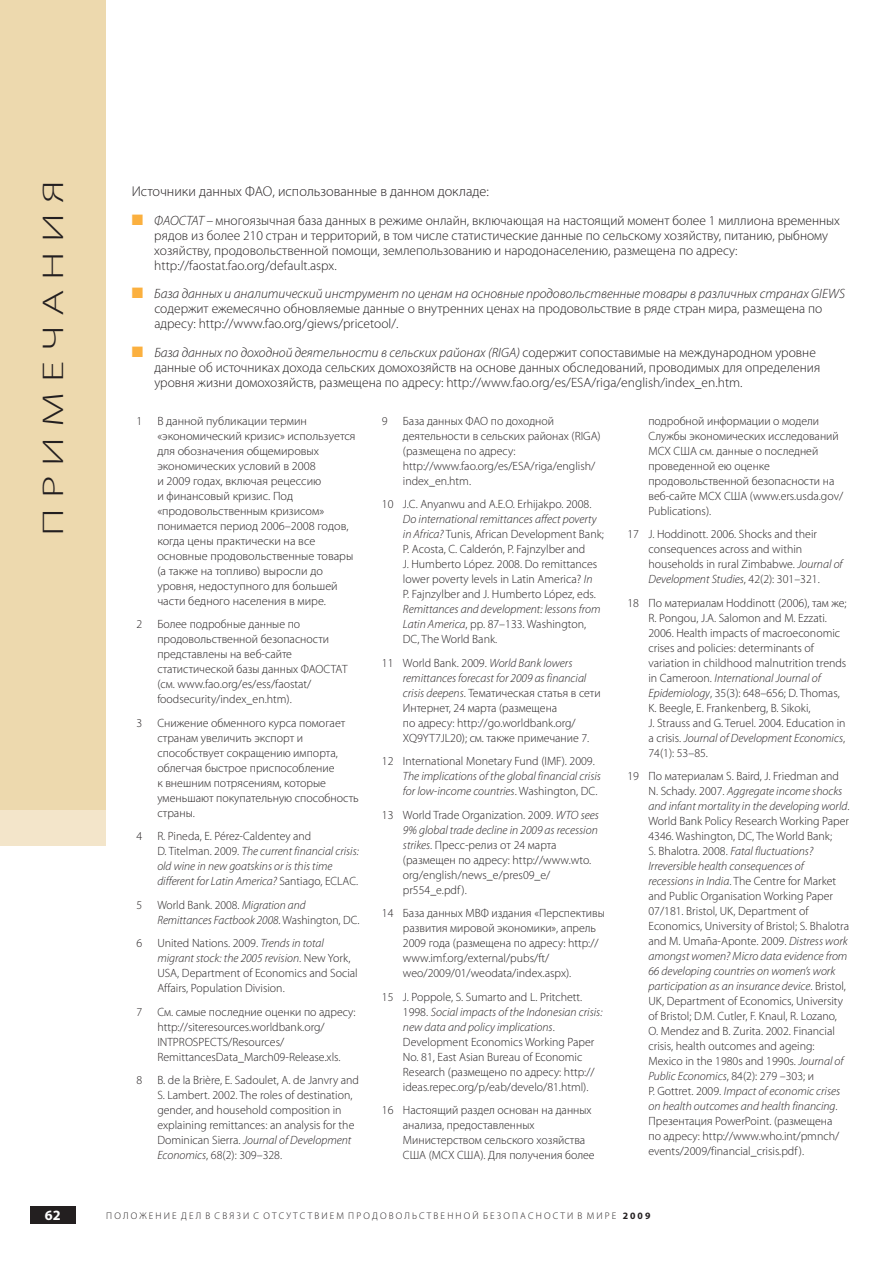
<style>
.page{position:relative;width:893px;height:1263px;background:#fff}
.page>*{position:absolute;margin:0;border:0;box-sizing:border-box;transform-origin:0 0}
.t1{font:300 30px "Myriad Pro";color:#231f20;scale:1.5 1}
.t2{font:300 14.25px "Myriad Pro";color:#231f20}
.t3{font:700 14.25px "Myriad Pro";color:#fff}
.t4{font:300 13.5px/15px "Myriad Pro";color:#231f20}
.t5{font:300 12px/15px "Myriad Pro";color:#231f20}
.t6{font:italic 300 12px/15px "Myriad Pro";color:#231f20}
.t7{font:300 9.75px "Myriad Pro";color:#231f20}
.s1{color:#fbb03f}
.s2{font-style:italic}
.s3{font-style:normal}
.s4{font-weight:700}
</style>
<div class="page">
<div style="left:0;top:0;width:105px;height:846px;background:#edd9ae"></div>
<div style="left:0;top:810px;width:105px;height:36px;background:#f3e5ca"></div>
<div style="left:30px;top:1206px;width:45px;height:18px;background:#231f20"></div>
<h1 class="t1" style="left:42px;top:536px;width:238px;rotate:-90deg">П Р И М Е Ч А Н И Я</h1>
<p class="t2" style="left:132px;top:185px;width:358px">Источники данных ФАО, использованные в данном докладе:</p>
<p class="t4" style="left:154px;top:214px;width:687px;text-indent:-22px"><span class="s1">■</span> <span class="s2">ФАОСТАТ –</span> многоязычная база данных в режиме онлайн, включающая на настоящий момент более 1 миллиона временных рядов из более 210 стран и территорий, в том числе статистические данные по сельскому хозяйству, питанию, рыбному хозяйству, продовольственной помощи, землепользованию и народонаселению, размещена по адресу: http://faostat.fao.org/default.aspx.</p>
<p class="t4" style="left:154px;top:287px;width:692px;text-indent:-22px"><span class="s1">■</span> <span class="s2">База данных и аналитический инструмент по ценам на основные продовольственные товары в различных странах GIEWS </span>содержит ежемесячно обновляемые данные о внутренних ценах на продовольствие в ряде стран мира, размещена по адресу: http://www.fao.org/giews/pricetool/.</p>
<p class="t4" style="left:154px;top:346px;width:667px;text-indent:-22px"><span class="s1">■</span> <span class="s2">База данных по доходной деятельности в сельских районах (RIGA)</span> содержит сопоставимые на международном уровне данные об источниках дохода сельских домохозяйств на основе данных обследований, проводимых для определения уровня жизни домохозяйств, размещена по адресу: http://www.fao.org/es/ESA/riga/english/index_en.htm.</p>
<p class="t5" style="left:136px;top:414px;width:7px">1</p>
<p class="t5" style="left:157px;top:414px;width:200px">В данной публикации термин «экономический кризис» используется для обозначения общемировых экономических условий в 2008<br>и 2009 годах, включая рецессию<br>и финансовый кризис. Под «продовольственным кризисом» понимается период 2006–2008 годов, когда цены практически на все основные продовольственные товары (а также на топливо) выросли до уровня, недоступного для большей части бедного населения в мире.</p>
<p class="t5" style="left:136px;top:618px;width:7px">2</p>
<p class="t5" style="left:157px;top:618px;width:192px">Более подробные данные по продовольственной безопасности представлены на веб-сайте статистической базы данных ФАОСТАТ (см. www.fao.org/es/ess/faostat/ foodsecurity/index_en.htm).</p>
<p class="t5" style="left:136px;top:716px;width:7px">3</p>
<p class="t5" style="left:157px;top:716px;width:203px">Снижение обменного курса помогает странам увеличить экспорт и способствует сокращению импорта, облегчая быстрое приспособление<br>к внешним потрясениям, которые уменьшают покупательную способность страны.</p>
<p class="t5" style="left:136px;top:830px;width:7px">4</p>
<p class="t6" style="left:157px;top:830px;width:203px"><span class="s3">R. Pineda, E. Pérez-Caldentey and<br>D. Titelman. 2009.</span> The current financial crisis: old wine in new goatskins or is this time different for Latin America? <span class="s3">Santiago, ECLAC.</span></p>
<p class="t5" style="left:136px;top:898px;width:7px">5</p>
<p class="t6" style="left:157px;top:898px;width:203px"><span class="s3">World Bank. 2008.</span> Migration and<br>Remittances Factbook 2008<span class="s3">. Washington, DC.</span></p>
<p class="t5" style="left:136px;top:937px;width:7px">6</p>
<p class="t5" style="left:157px;top:937px;width:202px">United Nations. 2009. <span class="s2">Trends in total migrant stock: the 2005 revision</span>. New York, USA, Department of Economics and Social Affairs, Population Division.</p>
<p class="t5" style="left:136px;top:1005px;width:7px">7</p>
<p class="t5" style="left:157px;top:1005px;width:200px">См. самые последние оценки по адресу: http://siteresources.worldbank.org/ INTPROSPECTS/Resources/ RemittancesData_March09-Release.xls.</p>
<p class="t5" style="left:136px;top:1074px;width:7px">8</p>
<p class="t5" style="left:157px;top:1074px;width:203px">B. de la Brière, E. Sadoulet, A. de Janvry and S. Lambert. 2002. The roles of destination, gender, and household composition in explaining remittances: an analysis for the Dominican Sierra. <span class="s2">Journal of Development Economics</span>, 68(2): 309–328.</p>
<p class="t5" style="left:382px;top:414px;width:7px">9</p>
<p class="t5" style="left:403px;top:414px;width:199px">База данных ФАО по доходной деятельности в сельских районах (RIGA) (размещена по адресу: http://www.fao.org/es/ESA/riga/english/ index_en.htm.</p>
<p class="t5" style="left:382px;top:498px;width:211px">10 J.C. Anyanwu and A.E.O. Erhijakpo. 2008.</p>
<p class="t5" style="left:403px;top:513px;width:202px"><span class="s2">Do international remittances affect poverty in Africa?</span> Tunis, African Development Bank; P. Acosta, C. Calderón, P. Fajnzylber and<br>J. Humberto López. 2008. Do remittances lower poverty levels in Latin America? <span class="s2">In<br></span>P. Fajnzylber and J. Humberto López, eds.</p>
<p class="t6" style="left:403px;top:603px;width:199px">Remittances and development: lessons from<br>Latin America<span class="s3">, pp. 87–133. Washington,<br>DC, The World Bank.</span></p>
<p class="t5" style="left:403px;top:656px;width:199px;text-indent:-21px">11 World Bank. 2009. <span class="s2">World Bank lowers remittances forecast for 2009 as financial crisis deepens</span>. Тематическая статья в сети Интернет, 24 марта (размещена<br>по адресу: http://go.worldbank.org/ XQ9YT7JL20); см. также примечание 7.</p>
<p class="t5" style="left:382px;top:755px;width:214px">12 International Monetary Fund (IMF). 2009.</p>
<p class="t6" style="left:403px;top:770px;width:200px">The implications of the global financial crisis for low-income countries<span class="s3">. Washington, DC.</span></p>
<p class="t5" style="left:403px;top:808px;width:197px;text-indent:-21px">13 World Trade Organization. 2009. <span class="s2">WTO sees 9% global trade decline in 2009 as recession strikes</span>. Пресс-релиз от 24 марта (размещен по адресу: http://www.wto. org/english/news_e/pres09_e/ pr554_e.pdf ).</p>
<p class="t5" style="left:403px;top:907px;width:203px;text-indent:-21px">14 База данных МВФ издания «Перспективы развития мировой экономики», апрель 2009 года (размещена по адресу: http:// www.imf.org/external/pubs/ft/ weo/2009/01/weodata/index.aspx).</p>
<p class="t5" style="left:403px;top:990px;width:201px;text-indent:-21px">15 J. Poppole, S. Sumarto and L. Pritchett.<br>1998. <span class="s2">Social impacts of the Indonesian crisis: new data and policy implications</span>.<br>Development Economics Working Paper No. 81, East Asian Bureau of Economic Research (размещено по адресу: http:// ideas.repec.org/p/eab/develo/81.html).</p>
<p class="t5" style="left:403px;top:1104px;width:193px;text-indent:-21px">16 Настоящий раздел основан на данных анализа, предоставленных Министерством сельского хозяйства США (МСХ США). Для получения более</p>
<p class="t5" style="left:648px;top:414px;width:196px">подробной информации о модели<br>Службы экономических исследований<br>МСХ США см. данные о последней проведенной ею оценке продовольственной безопасности на веб-сайте МСХ США (www.ers.usda.gov/<br>Publications).</p>
<p class="t5" style="left:648px;top:528px;width:196px;text-indent:-21px">17 J. Hoddinott. 2006. Shocks and their consequences across and within households in rural Zimbabwe. <span class="s2">Journal of Development Studies</span>, 42(2): 301–321.</p>
<p class="t5" style="left:648px;top:596px;width:200px;text-indent:-21px">18 По материалам Hoddinott (2006), там же; R. Pongou, J.A. Salomon and M. Ezzati.<br>2006. Health impacts of macroeconomic crises and policies: determinants of variation in childhood malnutrition trends in Cameroon. <span class="s2">International Journal of Epidemiology</span>, 35(3): 648–656; D. Thomas, K. Beegle, E. Frankenberg, B. Sikoki,<br>J. Strauss and G. Teruel. 2004. Education in a crisis. <span class="s2">Journal of Development Economics</span>, 74(1): 53–85.</p>
<p class="t5" style="left:648px;top:770px;width:202px;text-indent:-21px">19 По материалам S. Baird, J. Friedman and N. Schady. 2007. <span class="s2">Aggregate income shocks and infant mortality in the developing world</span>.<br>World Bank Policy Research Working Paper 4346. Washington, DC, The World Bank;<br>S. Bhalotra. 2008. <span class="s2">Fatal fluctuations?<br>Irreversible health consequences of recessions in India</span>. The Centre for Market and Public Organisation Working Paper 07/181. Bristol, UK, Department of Economics, University of Bristol; S. Bhalotra and M. Umaña-Aponte. 2009. <span class="s2">Distress work amongst women? Micro data evidence from 66 developing countries on women’s work participation as an insurance device</span>. Bristol, UK, Department of Economics, University of Bristol; D.M. Cutler, F. Knaul, R. Lozano, O. Mendez and B. Zurita. 2002. Financial crisis, health outcomes and ageing:<br>Mexico in the 1980s and 1990s. <span class="s2">Journal of Public Economics</span>, 84(2): 279 –303; и<br>P. Gottret. 2009. <span class="s2">Impact of economic crises on health outcomes and health financing</span>.<br>Презентация PowerPoint. (размещена<br>по адресу: http://www.who.int/pmnch/ events/2009/financial_crisis.pdf ).</p>
<p class="t3" style="left:45px;top:1207px;width:17px">62</p>
<p class="t7" style="left:106px;top:1212px;width:545px">П О Л О Ж Е Н И Е Д Е Л В С В Я З И С О Т С У Т С Т В И Е М П Р О Д О В О Л Ь С Т В Е Н Н О Й Б Е З О П А С Н О С Т И В М И Р Е <span class="s4">2 0 0 9</span></p>
</div>
